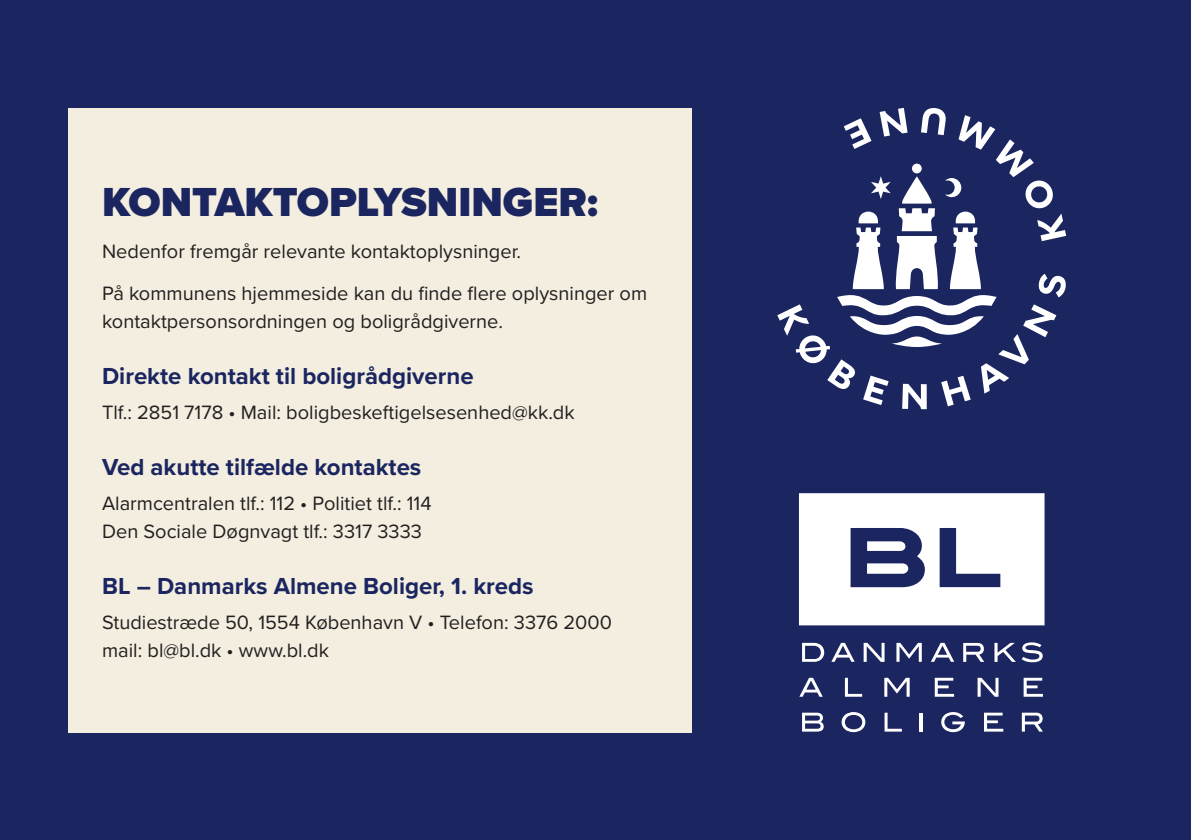
<style>
.page{position:relative;width:1191px;height:840px;background:#fff}
.page>*{position:absolute;margin:0;border:0;box-sizing:border-box;transform-origin:0 0}
.Page_header{font:900 42px "Proxima Nova";color:#1b2661}
.Fill{font:700 24px "Proxima Nova";color:#1b2661}
.Fill-2{font:20px/28px "Proxima Nova";color:#231f20}
</style>
<div class="page">
<div style="left:0;top:0;width:1191px;height:839px;background:#1b2661"></div>
<div style="left:68px;top:108px;width:624px;height:623px;background:#f3eedf"></div>
<svg style="left:777px;top:108px;width:289px;height:301px"></svg>
<svg style="left:802px;top:642px;width:22px;height:19px"></svg>
<svg style="left:831px;top:642px;width:23px;height:19px"></svg>
<svg style="left:863px;top:642px;width:21px;height:19px"></svg>
<svg style="left:896px;top:642px;width:25px;height:19px"></svg>
<svg style="left:931px;top:642px;width:23px;height:19px"></svg>
<svg style="left:963px;top:642px;width:21px;height:19px"></svg>
<svg style="left:994px;top:642px;width:48px;height:20px"></svg>
<svg style="left:799px;top:677px;width:23px;height:19px"></svg>
<svg style="left:845px;top:677px;width:17px;height:19px"></svg>
<svg style="left:884px;top:677px;width:25px;height:19px"></svg>
<svg style="left:934px;top:677px;width:20px;height:19px"></svg>
<svg style="left:977px;top:677px;width:21px;height:19px"></svg>
<svg style="left:1023px;top:677px;width:20px;height:19px"></svg>
<svg style="left:802px;top:712px;width:21px;height:19px"></svg>
<svg style="left:841px;top:712px;width:24px;height:19px"></svg>
<svg style="left:884px;top:712px;width:18px;height:19px"></svg>
<hr style="left:919px;top:712px;width:3px;height:19px;background:#fff">
<svg style="left:941px;top:712px;width:23px;height:19px"></svg>
<svg style="left:984px;top:712px;width:19px;height:19px"></svg>
<svg style="left:1021px;top:712px;width:21px;height:19px"></svg>
<svg style="left:799px;top:493px;width:245px;height:132px;background:#dcdde6"></svg>
<p class="Page_header" style="left:102px;top:170px;width:497px">KONTAKTOPLYSNINGER:</p>
<p class="Fill-2" style="left:102px;top:236px;width:420px">Nedenfor fremgår relevante kontaktoplysninger.</p>
<p class="Fill-2" style="left:102px;top:278px;width:546px">På kommunens hjemmeside kan du finde flere oplysninger om kontaktpersonsordningen og boligrådgiverne.</p>
<p class="Fill" style="left:102px;top:358px;width:373px">Direkte kontakt til boligrådgiverne</p>
<p class="Fill-2" style="left:102px;top:397px;width:474px">Tlf.: 2851 7178 • Mail: boligbeskeftigelsesenhed@kk.dk</p>
<p class="Fill" style="left:102px;top:449px;width:321px">Ved akutte tilfælde kontaktes</p>
<p class="Fill-2" style="left:102px;top:488px;width:331px">Alarmcentralen tlf.: 112 • Politiet tlf.: 114<br>Den Sociale Døgnvagt tlf.: 3317 3333</p>
<p class="Fill" style="left:102px;top:568px;width:433px">BL – Danmarks Almene Boliger, 1. kreds</p>
<p class="Fill-2" style="left:102px;top:607px;width:511px">Studiestræde 50, 1554 København V • Telefon: 3376 2000 mail: bl@bl.dk • www.bl.dk</p>
</div>
